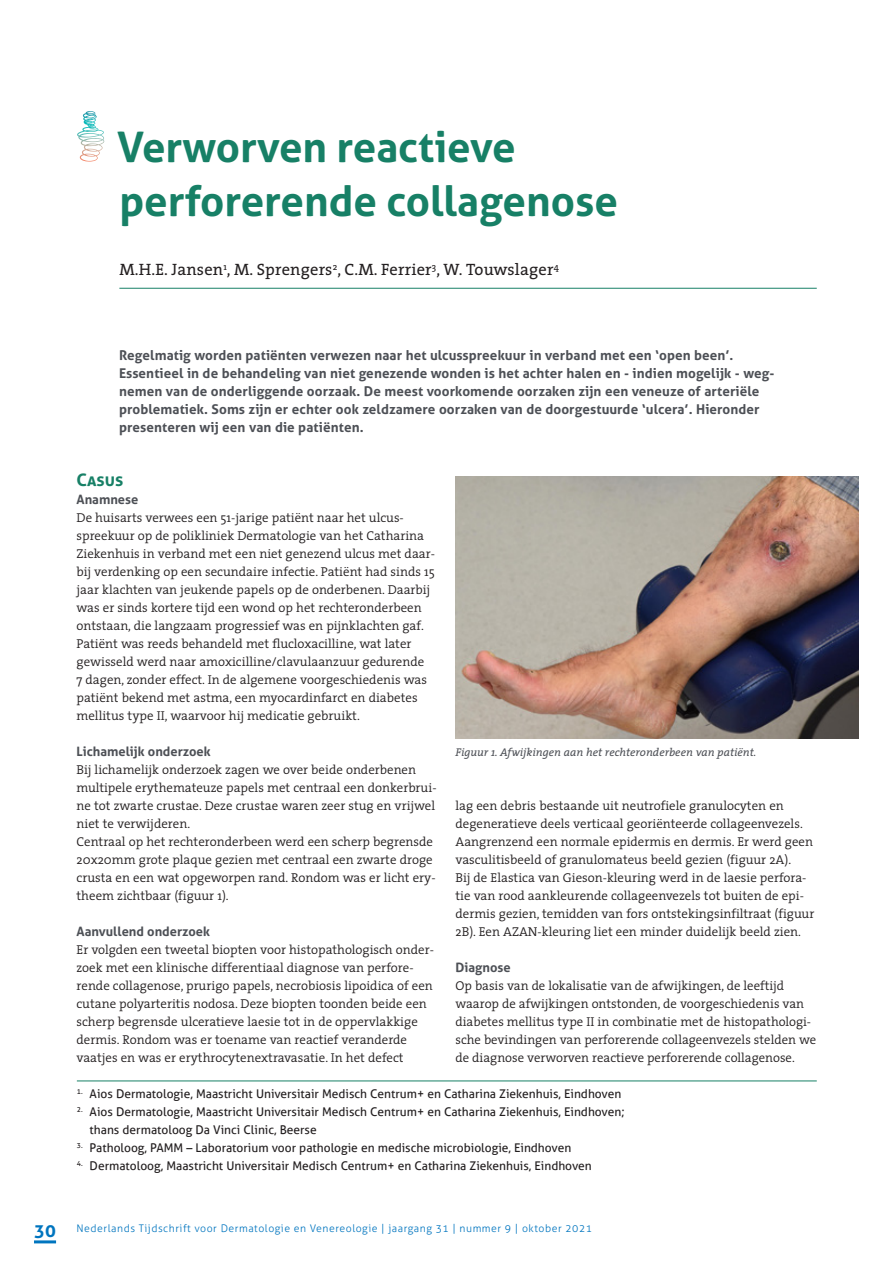
<style>
.page{position:relative;width:893px;height:1263px;background:#fff}
.page>*{position:absolute;margin:0;border:0;box-sizing:border-box;transform-origin:0 0}
.KOP-_Aller_-_28_35{font:700 42px/54px "Aller";color:#178066}
.TUSSENKOP_1-Aller_TH{font:700 17.25px "Aller";color:#178066}
.AUTEUR{font:16.5px "The Serif";letter-spacing:.01em;color:#231f20}
.Intro{font:700 13.5px/18px "Aller";letter-spacing:.005em;color:#4d5056}
.PLATTE_TEKS{font:300 12.9px/18px "The Serif";color:#231f20}
.TUSSENKOP_2-_Aller{font:700 12.9px "Aller";color:#4d5056}
.affiliatie{font:12px/18px "Aller";color:#231f20}
.affiliatie_-_1e_rege{font:12px "Aller";color:#231f20}
.Bijschrift{font:italic 11.25px "The Serif";color:#4d5056}
.t1{font:300 10.5px "Aller";letter-spacing:.05em;color:#0075bf}
.s1{font-weight:700;font-size:18px}
</style>
<div class="page">
<hr style="left:34px;top:1240px;width:22px;height:3px;background:#0075bf">
<hr style="left:119px;top:288px;width:698px;height:1px;background:#178066">
<svg style="left:77px;top:111px;width:27px;height:51px"></svg>
<hr style="left:77px;top:1081px;width:740px;height:1px;background:#178066">
<img style="left:455px;top:477px;width:404px;height:261px">
<p class="KOP-_Aller_-_28_35" style="left:117px;top:120px;width:502px">Verworven reactieve perforerende collagenose</p>
<p class="AUTEUR" style="left:119px;top:256px;width:441px">M.H.E. Jansen<sup>1</sup>, M. Sprengers<sup>2</sup>, C.M. Ferrier<sup>3</sup>, W. Touwslager<sup>4</sup></p>
<p class="Intro" style="left:119px;top:346px;width:657px">Regelmatig worden patiënten verwezen naar het ulcusspreekuur in verband met een ‘open been’.<br>Essentieel in de behandeling van niet genezende wonden is het achter halen en - indien mogelijk - weg&shy;nemen van de onderliggende oorzaak. De meest voorkomende oorzaken zijn een veneuze of arteriële problematiek. Soms zijn er echter ook zeldzamere oorzaken van de doorgestuurde ‘ulcera’. Hieronder presenteren wij een van die patiënten.</p>
<p class="TUSSENKOP_1-Aller_TH" style="left:77px;top:469px;width:48px">Casus</p>
<p class="TUSSENKOP_2-_Aller" style="left:77px;top:491px;width:63px">Anamnese</p>
<p class="PLATTE_TEKS" style="left:77px;top:508px;width:360px">De huisarts verwees een 51-jarige patiënt naar het ulcus&shy;spreekuur op de polikliniek Dermatologie van het Catharina Ziekenhuis in verband met een niet genezend ulcus met daar&shy;bij verdenking op een secundaire infectie. Patiënt had sinds 15 jaar klachten van jeukende papels op de onderbenen. Daarbij was er sinds kortere tijd een wond op het rechteronderbeen ontstaan, die langzaam progressief was en pijnklachten gaf.<br>Patiënt was reeds behandeld met flucloxacilline, wat later gewisseld werd naar amoxicilline/clavulaanzuur gedurende<br>7 dagen, zonder effect. In de algemene voorgeschiedenis was patiënt bekend met astma, een myocardinfarct en diabetes mellitus type II, waarvoor hij medicatie gebruikt.</p>
<p class="TUSSENKOP_2-_Aller" style="left:77px;top:743px;width:136px">Lichamelijk onderzoek</p>
<p class="PLATTE_TEKS" style="left:77px;top:760px;width:362px">Bij lichamelijk onderzoek zagen we over beide onderbenen multipele erythemateuze papels met centraal een donkerbrui&shy;ne tot zwarte crustae. Deze crustae waren zeer stug en vrijwel niet te verwijderen.</p>
<p class="PLATTE_TEKS" style="left:77px;top:832px;width:361px">Centraal op het rechteronderbeen werd een scherp begrensde 20x20mm grote plaque gezien met centraal een zwarte droge crusta en een wat opgeworpen rand. Rondom was er licht ery&shy;theem zichtbaar (figuur 1).</p>
<p class="TUSSENKOP_2-_Aller" style="left:77px;top:923px;width:135px">Aanvullend onderzoek</p>
<p class="PLATTE_TEKS" style="left:77px;top:940px;width:359px">Er volgden een tweetal biopten voor histopathologisch onder&shy;zoek met een klinische differentiaal diagnose van perfore&shy;rende collagenose, prurigo papels, necrobiosis lipoidica of een cutane polyarteritis nodosa. Deze biopten toonden beide een scherp begrensde ulceratieve laesie tot in de oppervlakkige dermis. Rondom was er toename van reactief veranderde vaatjes en was er erythrocytenextravasatie. In het defect</p>
<p class="Bijschrift" style="left:455px;top:743px;width:302px">Figuur 1. Afwijkingen aan het rechteronderbeen van patiënt.</p>
<p class="PLATTE_TEKS" style="left:455px;top:796px;width:359px">lag een debris bestaande uit neutrofiele granulocyten en degeneratieve deels verticaal georiënteerde collageenvezels.<br>Aangrenzend een normale epidermis en dermis. Er werd geen vasculitisbeeld of granulomateus beeld gezien (figuur 2A).</p>
<p class="PLATTE_TEKS" style="left:455px;top:868px;width:360px">Bij de Elastica van Gieson-kleuring werd in de laesie perfora&shy;tie van rood aankleurende collageenvezels tot buiten de epi&shy;dermis gezien, temidden van fors ontstekingsinfiltraat (figuur 2B). Een AZAN-kleuring liet een minder duidelijk beeld zien.</p>
<p class="TUSSENKOP_2-_Aller" style="left:455px;top:959px;width:57px">Diagnose</p>
<p class="PLATTE_TEKS" style="left:455px;top:976px;width:362px">Op basis van de lokalisatie van de afwijkingen, de leeftijd waarop de afwijkingen ontstonden, de voorgeschiedenis van diabetes mellitus type II in combinatie met de histopathologi&shy;sche bevindingen van perforerende collageenvezels stelden we de diagnose verworven reactieve perforerende collagenose.</p>
<p class="affiliatie_-_1e_rege" style="left:77px;top:1086px;width:546px"><sup>1.</sup> Aios Dermatologie, Maastricht Universitair Medisch Centrum+ en Catharina Ziekenhuis, Eindhoven</p>
<p class="affiliatie" style="left:90px;top:1103px;width:536px;text-indent:-13px"><sup>2.</sup> Aios Dermatologie, Maastricht Universitair Medisch Centrum+ en Catharina Ziekenhuis, Eindhoven; thans dermatoloog Da Vinci Clinic, Beerse</p>
<p class="affiliatie" style="left:77px;top:1139px;width:496px"><sup>3.</sup> Patholoog, PAMM – Laboratorium voor pathologie en medische microbiologie, Eindhoven</p>
<p class="affiliatie" style="left:77px;top:1157px;width:516px"><sup>4.</sup> Dermatoloog, Maastricht Universitair Medisch Centrum+ en Catharina Ziekenhuis, Eindhoven</p>
<p class="t1" style="left:34px;top:1222px;width:560px"><span class="s1">30</span> Nederlands Tijdschrift voor Dermatologie en Venereologie | jaargang 31 | nummer 9 | oktober 2021</p>
</div>
